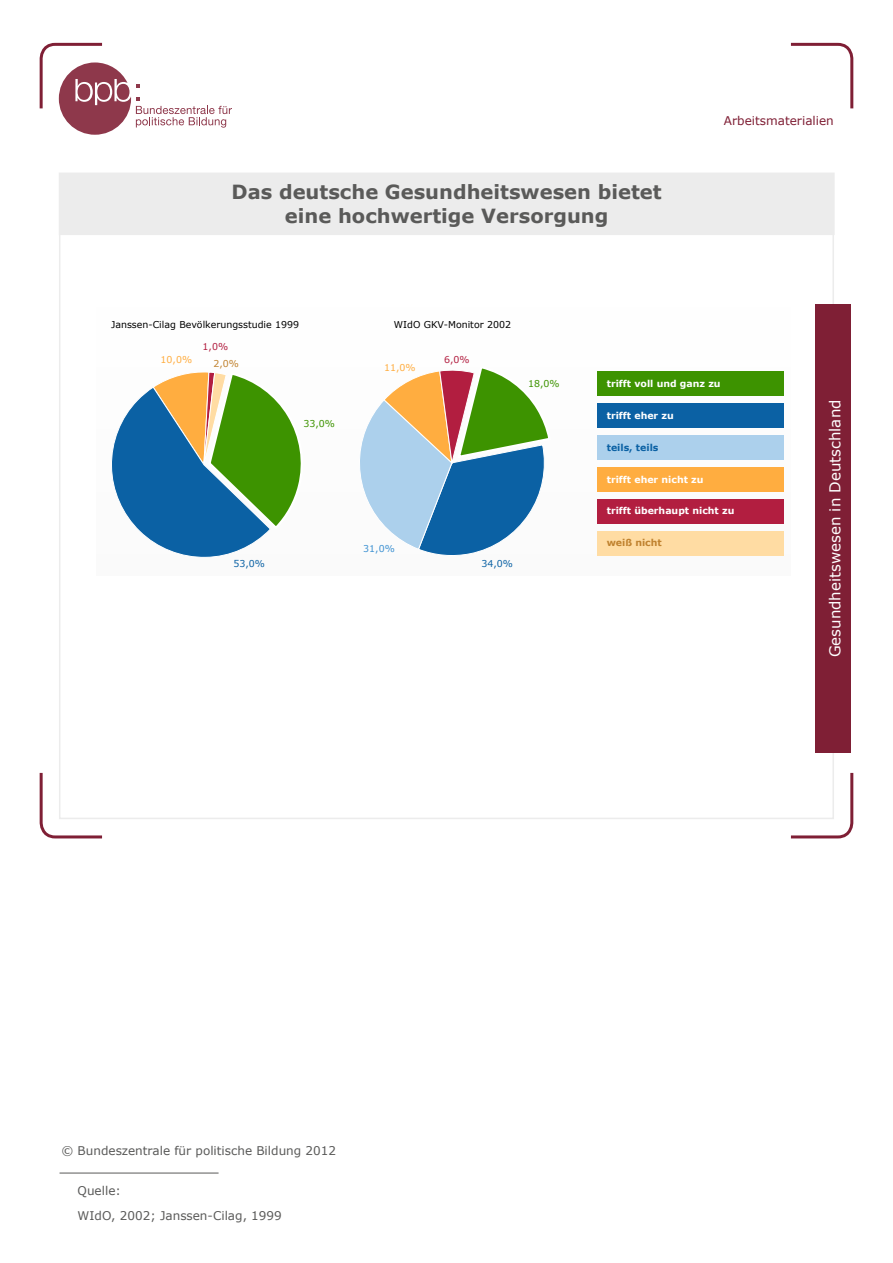
<style>
.page{position:relative;width:893px;height:1263px;background:#fff}
.page>*{position:absolute;margin:0;border:0;box-sizing:border-box;transform-origin:0 0}
.t1{font:700 19.5px/24px "Verdana";color:#5a5a59;text-align:center}
.t2{font:15px "Verdana";color:#fff}
.t3{font:12px "Verdana";color:#5a5a59}
.t4{font:12px "Verdana";color:#7f1f35}
.t5{font:700 9.45px "Verdana";color:#fff}
.t6{font:9.45px "Verdana";color:#000}
.t7{font:700 9.45px "Verdana";color:#0b61a4}
.t8{font:9.45px "Verdana";color:#ffad40}
.t9{font:9.45px "Verdana";color:#3d9300}
.t10{font:9.45px "Verdana";color:#0b61a4}
.t11{font:700 9.45px "Verdana";color:#c0822f}
.t12{font:9.45px "Verdana";color:#b21e40}
.t13{font:9.45px "Verdana";color:#3f92d2}
.t14{font:9.45px "Verdana";color:#c0822f}
</style>
<div class="page">
<svg style="left:39px;top:772px;width:64px;height:67px"></svg>
<svg style="left:790px;top:772px;width:64px;height:67px"></svg>
<svg style="left:790px;top:42px;width:64px;height:67px"></svg>
<hr style="left:60px;top:1173px;width:159px;height:1px;background:#5a5a59">
<div style="left:60px;top:173px;width:773px;height:61px;background:#ececec"></div>
<div style="left:815px;top:304px;width:36px;height:449px;background:#7f1f35"></div>
<svg style="left:39px;top:42px;width:193px;height:93px"></svg>
<svg style="left:597px;top:371px;width:187px;height:185px"></svg>
<div style="left:598px;top:435px;width:186px;height:24px;background:#acd0ec"></div>
<div style="left:598px;top:499px;width:186px;height:24px;background:#b21e40"></div>
<div style="left:598px;top:371px;width:186px;height:24px;background:#3d9300"></div>
<div style="left:598px;top:403px;width:186px;height:24px;background:#0b61a4"></div>
<div style="left:598px;top:531px;width:186px;height:24px;background:#ffdca3"></div>
<div style="left:598px;top:467px;width:186px;height:24px;background:#ffad40"></div>
<svg style="left:360px;top:368px;width:188px;height:188px"></svg>
<svg style="left:111px;top:372px;width:190px;height:186px"></svg>
<div style="left:59px;top:173px;width:776px;height:62px;border:2px solid #ececec"></div>
<h1 class="t1" style="left:232px;top:180px;width:432px">Das deutsche Gesundheitswesen bietet eine hochwertige Versorgung</h1>
<p class="t6" style="left:111px;top:318px;width:189px">Janssen-Cilag Bevölkerungsstudie 1999</p>
<p class="t6" style="left:394px;top:318px;width:119px">WIdO GKV-Monitor 2002</p>
<p class="t8" style="left:161px;top:353px;width:33px">10,0%</p>
<p class="t8" style="left:384px;top:361px;width:33px">11,0%</p>
<p class="t12" style="left:203px;top:340px;width:27px">1,0%</p>
<p class="t14" style="left:213px;top:357px;width:27px">2,0%</p>
<p class="t12" style="left:444px;top:353px;width:27px">6,0%</p>
<p class="t4" style="left:724px;top:113px;width:111px">Arbeitsmaterialien</p>
<p class="t9" style="left:303px;top:417px;width:33px">33,0%</p>
<p class="t10" style="left:233px;top:557px;width:33px">53,0%</p>
<p class="t13" style="left:363px;top:542px;width:33px">31,0%</p>
<p class="t9" style="left:528px;top:377px;width:33px">18,0%</p>
<p class="t10" style="left:481px;top:557px;width:33px">34,0%</p>
<p class="t5" style="left:607px;top:377px;width:115px">trifft voll und ganz zu</p>
<p class="t5" style="left:607px;top:409px;width:69px">trifft eher zu</p>
<p class="t7" style="left:607px;top:441px;width:53px">teils, teils</p>
<p class="t5" style="left:607px;top:472px;width:98px">trifft eher nicht zu</p>
<p class="t5" style="left:607px;top:504px;width:129px">trifft überhaupt nicht zu</p>
<p class="t11" style="left:607px;top:536px;width:57px">weiß nicht</p>
<p class="t2" style="left:825px;top:657px;width:259px;rotate:-90deg">Gesundheitswesen in Deutschland</p>
<p class="t3" style="left:61px;top:1142px;width:276px">© Bundeszentrale für politische Bildung 2012</p>
<p class="t3" style="left:78px;top:1182px;width:45px">Quelle:</p>
<p class="t3" style="left:78px;top:1208px;width:206px">WIdO, 2002; Janssen-Cilag, 1999</p>
</div>
